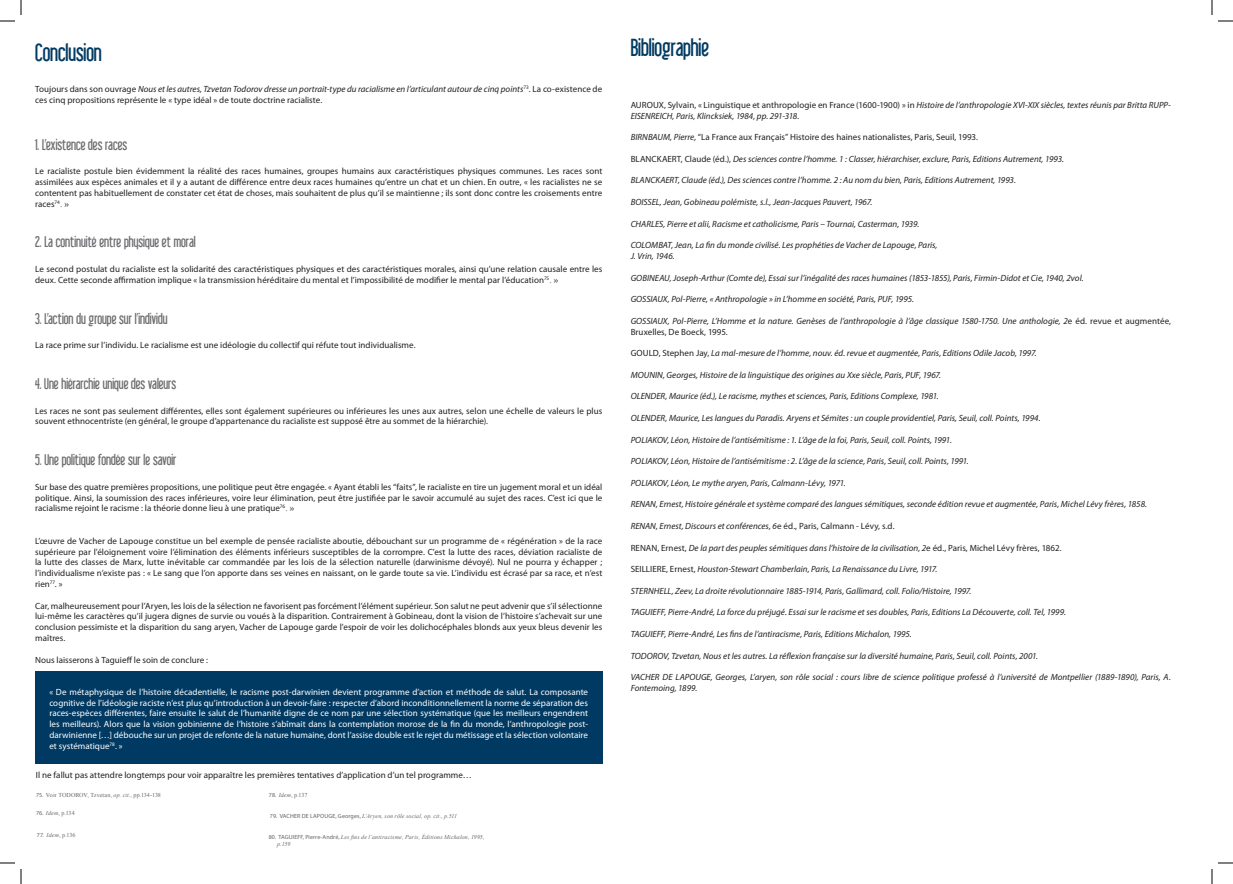
<style>
.page{position:relative;width:1233px;height:884px;background:#fff}
.page>*{position:absolute;margin:0;border:0;box-sizing:border-box;transform-origin:0 0}
.t1{font:24px "Libel Suit";letter-spacing:-.005em;color:#003a62}
.t2{font:15px "Libel Suit";color:#6c6d70}
.t3{font:9px/10.8px "Myriad Pro";letter-spacing:.005em;color:#231f20;text-align:justify}
.t4{font:italic 9px/10.8px "Myriad Pro";color:#231f20}
.t5{font:9px/10.8px "Myriad Pro";letter-spacing:.005em;color:#fff;text-align:justify}
.t6{font:italic 6px/7.2px "Times New Roman";letter-spacing:.02em;color:#636366}
.t7{font:6px "Times New Roman";letter-spacing:.005em;color:#636366}
.s1{font-style:italic}
.s2{font-family:"Times New Roman"}
.s3{font-family:"Myriad Pro"}
.s4{font-family:"Myriad Pro";font-style:normal}
.s5{font-style:normal}
</style>
<div class="page">
<div style="left:35px;top:672px;width:567px;height:92px;background:#003a62"></div>
<svg style="left:1218px;top:20px;width:15px;height:2px"></svg>
<svg style="left:1218px;top:862px;width:15px;height:2px"></svg>
<svg style="left:0;top:0;width:22px;height:22px"></svg>
<svg style="left:0;top:862px;width:22px;height:22px"></svg>
<svg style="left:1211px;top:0;width:1px;height:15px"></svg>
<svg style="left:1211px;top:869px;width:1px;height:15px"></svg>
<h1 class="t1" style="left:35px;top:40px;width:68px">Conclusion</h1>
<p class="t3" style="left:35px;top:83px;width:568px">Toujours dans son ouvrage <span class="s1">Nous et les autres, Tzvetan Todorov dresse un portrait-type du racialisme en l’articulant autour de cinq points</span><sup>73</sup>. La co-existence de ces cinq propositions représente le « type idéal » de toute doctrine racialiste.</p>
<h2 class="t2" style="left:35px;top:136px;width:93px">1. L’existence des races</h2>
<p class="t3" style="left:35px;top:166px;width:568px">Le racialiste postule bien évidemment la réalité des races humaines, groupes humains aux caractéristiques physiques communes. Les races sont assimilées aux espèces animales et il y a autant de différence entre deux races humaines qu’entre un chat et un chien. En outre, « les racialistes ne se contentent pas habituellement de constater cet état de choses, mais souhaitent de plus qu’il se maintienne ; ils sont donc contre les croisements entre races<sup>74</sup><span class="s2">. »</span></p>
<h2 class="t2" style="left:35px;top:234px;width:162px">2. La continuité entre physique et moral</h2>
<p class="t3" style="left:35px;top:263px;width:569px">Le second postulat du racialiste est la solidarité des caractéristiques physiques et des caractéristiques morales, ainsi qu’une relation causale entre les deux. Cette seconde affirmation implique « la transmission héréditaire du mental et l’impossibilité de modifier le mental par l’éducation<sup>75</sup><span class="s2">. »</span></p>
<h2 class="t2" style="left:35px;top:310px;width:134px">3. L’action du groupe sur l’individu</h2>
<p class="t3" style="left:35px;top:340px;width:382px">La race prime sur l’individu. Le racialisme est une idéologie du collectif qui réfute tout individualisme.</p>
<h2 class="t2" style="left:35px;top:376px;width:142px">4. Une hiérarchie unique des valeurs</h2>
<p class="t3" style="left:35px;top:405px;width:568px">Les races ne sont pas seulement différentes, elles sont également supérieures ou inférieures les unes aux autres, selon une échelle de valeurs le plus souvent ethnocentriste (en général, le groupe d’appartenance du racialiste est supposé être au sommet de la hiérarchie).</p>
<h2 class="t2" style="left:35px;top:452px;width:143px">5. Une politique fondée sur le savoir</h2>
<p class="t3" style="left:35px;top:481px;width:569px">Sur base des quatre premières propositions, une politique peut être engagée. « Ayant établi les “faits”, le racialiste en tire un jugement moral et un idéal politique. Ainsi, la soumission des races inférieures, voire leur élimination, peut être justifiée par le savoir accumulé au sujet des races. C’est ici que le racialisme rejoint le racisme : la théorie donne lieu à une pratique<sup>76</sup><span class="s2">. »</span></p>
<p class="t3" style="left:35px;top:535px;width:569px">L’œuvre de Vacher de Lapouge constitue un bel exemple de pensée racialiste aboutie, débouchant sur un programme de « régénération » de la race supérieure par l’éloignement voire l’élimination des éléments inférieurs susceptibles de la corrompre. C’est la lutte des races, déviation racialiste de la lutte des classes de Marx, lutte inévitable car commandée par les lois de la sélection naturelle (darwinisme dévoyé). Nul ne pourra y échapper ; l’individualisme n’existe pas : « Le sang que l’on apporte dans ses veines en naissant, on le garde toute sa vie. L’individu est écrasé par sa race, et n’est rien<sup>77</sup>. »</p>
<p class="t3" style="left:35px;top:600px;width:569px">Car, malheureusement pour l’Aryen, les lois de la sélection ne favorisent pas forcément l’élément supérieur. Son salut ne peut advenir que s’il sélectionne lui-même les caractères qu’il jugera dignes de survie ou voués à la disparition. Contrairement à Gobineau, dont la vision de l’histoire s’achevait sur une conclusion pessimiste et la disparition du sang aryen, Vacher de Lapouge garde l’espoir de voir les dolichocéphales blonds aux yeux bleus devenir les maîtres.</p>
<p class="t3" style="left:35px;top:654px;width:174px">Nous laisserons à Taguieff le soin de conclure :</p>
<p class="t5" style="left:49px;top:686px;width:540px">« De métaphysique de l’histoire décadentielle, le racisme post-darwinien devient programme d’action et méthode de salut. La composante cognitive de l’idéologie raciste n’est plus qu’introduction à un devoir-faire : respecter d’abord inconditionnellement la norme de séparation des races-espèces différentes, faire ensuite le salut de l’humanité digne de ce nom par une sélection systématique (que les meilleurs engendrent les meilleurs). Alors que la vision gobinienne de l’histoire s’abîmait dans la contemplation morose de la fin du monde, l’anthropologie post&shy;darwinienne […] débouche sur un projet de refonte de la nature humaine, dont l’assise double est le rejet du métissage et la sélection volontaire et systématique<sup>78</sup>. »</p>
<p class="t3" style="left:36px;top:770px;width:437px">Il ne fallut pas attendre longtemps pour voir apparaître les premières tentatives d’application d’un tel programme…</p>
<p class="t7" style="left:36px;top:791px;width:126px"><span class="s3">75.</span> Voir TODOROV, Tzvetan, <span class="s1">op. cit.</span>, pp.134-138</p>
<p class="t7" style="left:36px;top:808px;width:40px"><span class="s3">76.</span> <span class="s1">Idem</span>, p.134</p>
<p class="t7" style="left:37px;top:831px;width:40px"><span class="s3">77.</span> <span class="s1">Idem</span>, p.136</p>
<p class="t7" style="left:269px;top:791px;width:40px"><span class="s3">78.</span> <span class="s1">Idem</span>, p.137</p>
<p class="t6" style="left:270px;top:813px;width:189px"><span class="s4">79. VACHER DE LAPOUGE, Georges,</span> L’Aryen, son rôle social, op. cit., p.511</p>
<p class="t6" style="left:277px;top:833px;width:209px;text-indent:-9px"><span class="s4">80. TAGUIEFF, Pierre-André,</span> Les fins de l’antiracisme, Paris, Éditions Michalon, 1995, p.159</p>
<h1 class="t1" style="left:630px;top:34px;width:80px">Bibliographie</h1>
<p class="t4" style="left:630px;top:99px;width:542px"><span class="s5">AUROUX, Sylvain, « Linguistique et anthropologie en France (1600-1900) » in</span> Histoire de l’anthropologie XVI-XIX siècles, textes réunis par Britta RUPP-<br>EISENREICH, Paris, Klincksiek, 1984, pp. 291-318.</p>
<p class="t3" style="left:630px;top:132px;width:349px"><span class="s1">BIRNBAUM, Pierre,</span> “La France aux Français” Histoire des haines nationalistes, Paris, Seuil, 1993.</p>
<p class="t4" style="left:630px;top:153px;width:435px"><span class="s5">BLANCKAERT, Claude (éd.),</span> Des sciences contre l’homme. 1 : Classer, hiérarchiser, exclure, Paris, Editions Autrement, 1993.</p>
<p class="t4" style="left:630px;top:175px;width:387px">BLANCKAERT, Claude (éd.), Des sciences contre l’homme. 2 : Au nom du bien, Paris, Editions Autrement, 1993.</p>
<p class="t4" style="left:630px;top:196px;width:243px">BOISSEL, Jean, Gobineau polémiste, s.l., Jean-Jacques Pauvert, 1967.</p>
<p class="t4" style="left:630px;top:218px;width:290px">CHARLES, Pierre et alii, Racisme et catholicisme, Paris – Tournai, Casterman, 1939.</p>
<p class="t4" style="left:630px;top:240px;width:308px">COLOMBAT, Jean, La fin du monde civilisé. Les prophéties de Vacher de Lapouge, Paris,<br>J. Vrin, 1946.</p>
<p class="t4" style="left:630px;top:272px;width:454px">GOBINEAU, Joseph-Arthur (Comte de), Essai sur l’inégalité des races humaines (1853-1855), Paris, Firmin-Didot et Cie, 1940, 2vol.</p>
<p class="t4" style="left:630px;top:294px;width:285px">GOSSIAUX, Pol-Pierre, « Anthropologie » in L’homme en société, Paris, PUF, 1995.</p>
<p class="t4" style="left:630px;top:315px;width:542px">GOSSIAUX, Pol-Pierre, L’Homme et la nature. Genèses de l’anthropologie à l’âge classique 1580-1750. Une anthologie, 2<span class="s5">e éd. revue et augmentée,<br>Bruxelles, De Boeck, 1995.</span></p>
<p class="t4" style="left:630px;top:348px;width:407px"><span class="s5">GOULD, Stephen Jay,</span> La mal-mesure de l’homme, nouv. éd. revue et augmentée, Paris, Editions Odile Jacob, 1997.</p>
<p class="t4" style="left:630px;top:369px;width:312px">MOUNIN, Georges, Histoire de la linguistique des origines au Xxe siècle, Paris, PUF, 1967.</p>
<p class="t4" style="left:630px;top:391px;width:309px">OLENDER, Maurice (éd.), Le racisme, mythes et sciences, Paris, Editions Complexe, 1981.</p>
<p class="t4" style="left:630px;top:412px;width:411px">OLENDER, Maurice, Les langues du Paradis. Aryens et Sémites : un couple providentiel, Paris, Seuil, coll. Points, 1994.</p>
<p class="t4" style="left:630px;top:434px;width:323px">POLIAKOV, Léon, Histoire de l’antisémitisme : 1. L’âge de la foi, Paris, Seuil, coll. Points, 1991.</p>
<p class="t4" style="left:630px;top:456px;width:340px">POLIAKOV, Léon, Histoire de l’antisémitisme : 2. L’âge de la science, Paris, Seuil, coll. Points, 1991.</p>
<p class="t4" style="left:630px;top:477px;width:217px">POLIAKOV, Léon, Le mythe aryen, Paris, Calmann-Lévy, 1971.</p>
<p class="t4" style="left:630px;top:499px;width:518px">RENAN, Ernest, Histoire générale et système comparé des langues sémitiques, seconde édition revue et augmentée, Paris, Michel Lévy frères, 1858.</p>
<p class="t4" style="left:630px;top:520px;width:265px">RENAN, Ernest, Discours et conférences, 6<span class="s5">e éd., Paris, Calmann - Lévy, s.d.</span></p>
<p class="t4" style="left:630px;top:542px;width:432px"><span class="s5">RENAN, Ernest,</span> De la part des peuples sémitiques dans l’histoire de la civilisation, 2<span class="s5">e éd., Paris, Michel Lévy frères, 1862.</span></p>
<p class="t4" style="left:630px;top:564px;width:308px"><span class="s5">SEILLIERE, Ernest,</span> Houston-Stewart Chamberlain, Paris, La Renaissance du Livre, 1917.</p>
<p class="t4" style="left:630px;top:585px;width:342px">STERNHELL, Zeev, La droite révolutionnaire 1885-1914, Paris, Gallimard, coll. Folio/Histoire, 1997.</p>
<p class="t4" style="left:630px;top:607px;width:437px">TAGUIEFF, Pierre-André, La force du préjugé. Essai sur le racisme et ses doubles, Paris, Editions La Découverte, coll. Tel, 1999.</p>
<p class="t4" style="left:630px;top:628px;width:282px">TAGUIEFF, Pierre-André, Les fins de l’antiracisme, Paris, Editions Michalon, 1995.</p>
<p class="t4" style="left:630px;top:650px;width:409px">TODOROV, Tzvetan, Nous et les autres. La réflexion française sur la diversité humaine, Paris, Seuil, coll. Points, 2001.</p>
<p class="t4" style="left:630px;top:672px;width:542px">VACHER DE LAPOUGE, Georges, L’aryen, son rôle social : cours libre de science politique professé à l’université de Montpellier (1889-1890), Paris, A.<br>Fontemoing, 1899.</p>
</div>
